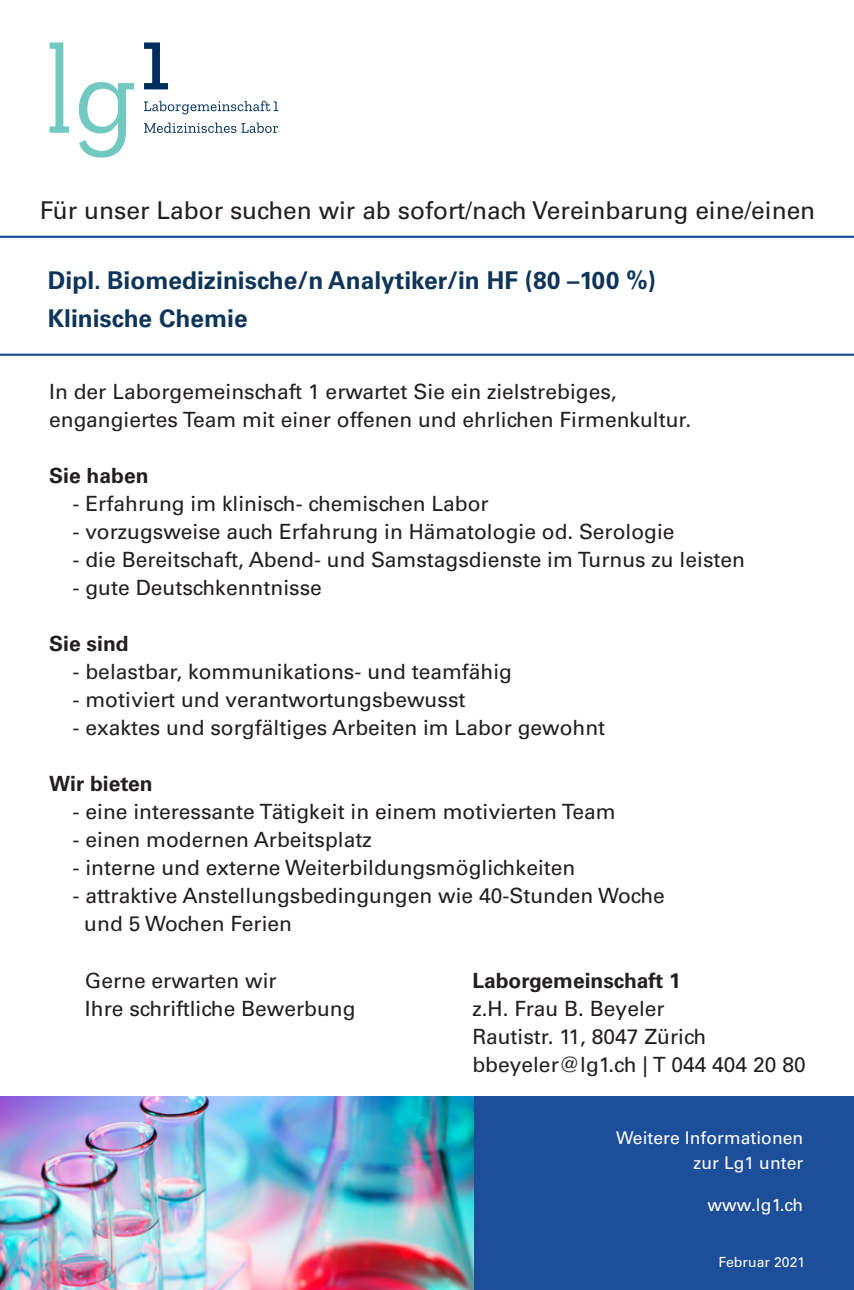
<style>
.page{position:relative;width:854px;height:1290px;background:#fff}
.page>*{position:absolute;margin:0;border:0;box-sizing:border-box;transform-origin:0 0}
.t1{font:700 24.5px "Univers LT Pro 65";color:#0f355a}
.t2{font:24.5px "Univers LT Pro 55 Roman";color:#231f20}
.t3{font:21px "Univers LT Pro 55 Roman";color:#231f20}
.t4{font:700 21px "Univers LT Pro 65";color:#231f20}
._01_Lauftext{font:17.5px "Univers LT Pro 55 Roman";letter-spacing:.005em;color:#fff}
._01_Lauftext-2{font:14px "Univers LT Pro 55 Roman";letter-spacing:.005em;color:#fff}
</style>
<div class="page">
<img style="left:0;top:1096px;width:474px;height:194px">
<div style="left:474px;top:1096px;width:379px;height:194px;background:#1c4e99"></div>
<hr style="left:0;top:236px;width:853px;height:2px;background:#1c4e99">
<hr style="left:0;top:354px;width:853px;height:2px;background:#1c4e99">
<svg style="left:144px;top:101px;width:134px;height:13px"></svg>
<svg style="left:144px;top:123px;width:134px;height:10px"></svg>
<svg style="left:50px;top:42px;width:19px;height:91px"></svg>
<svg style="left:79px;top:82px;width:55px;height:76px"></svg>
<svg style="left:144px;top:42px;width:24px;height:47px"></svg>
<p class="t2" style="left:40px;top:194px;width:776px">Für unser Labor suchen wir ab sofort/nach Vereinbarung eine/einen</p>
<p class="t1" style="left:48px;top:263px;width:609px">Dipl. Biomedizinische/n Analytiker/in HF (80 –100 %)</p>
<p class="t1" style="left:48px;top:301px;width:201px">Klinische Chemie</p>
<p class="t3" style="left:49px;top:377px;width:568px">In der Laborgemeinschaft 1 erwartet Sie ein zielstrebiges,</p>
<p class="t3" style="left:49px;top:405px;width:643px">engangiertes Team mit einer offenen und ehrlichen Firmenkultur.</p>
<p class="t4" style="left:49px;top:461px;width:101px">Sie haben</p>
<p class="t3" style="left:73px;top:489px;width:417px">- Erfahrung im klinisch- chemischen Labor</p>
<p class="t3" style="left:73px;top:517px;width:603px">- vorzugsweise auch Erfahrung in Hämatologie od. Serologie</p>
<p class="t3" style="left:73px;top:545px;width:673px">- die Bereitschaft, Abend- und Samstagsdienste im Turnus zu leisten</p>
<p class="t3" style="left:73px;top:573px;width:251px">- gute Deutschkenntnisse</p>
<p class="t4" style="left:49px;top:629px;width:81px">Sie sind</p>
<p class="t3" style="left:73px;top:657px;width:441px">- belastbar, kommunikations- und teamfähig</p>
<p class="t3" style="left:73px;top:685px;width:394px">- motiviert und verantwortungsbewusst</p>
<p class="t3" style="left:73px;top:713px;width:534px">- exaktes und sorgfältiges Arbeiten im Labor gewohnt</p>
<p class="t4" style="left:49px;top:769px;width:105px">Wir bieten</p>
<p class="t3" style="left:73px;top:797px;width:544px">- eine interessante Tätigkeit in einem motivierten Team</p>
<p class="t3" style="left:73px;top:825px;width:300px">- einen modernen Arbeitsplatz</p>
<p class="t3" style="left:73px;top:853px;width:504px">- interne und externe Weiterbildungsmöglichkeiten</p>
<p class="t3" style="left:73px;top:881px;width:593px">- attraktive Anstellungsbedingungen wie 40-Stunden Woche</p>
<p class="t3" style="left:84px;top:909px;width:209px">und 5 Wochen Ferien</p>
<p class="t3" style="left:85px;top:965px;width:193px">Gerne erwarten wir</p>
<p class="t3" style="left:85px;top:993px;width:272px">Ihre schriftliche Bewerbung</p>
<p class="t4" style="left:472px;top:966px;width:210px">Laborgemeinschaft 1</p>
<p class="t3" style="left:472px;top:994px;width:194px">z.H. Frau B. Beyeler</p>
<p class="t3" style="left:472px;top:1022px;width:235px">Rautistr. 11, 8047 Zürich</p>
<p class="t3" style="left:472px;top:1050px;width:335px">bbeyeler@lg1.ch | T 044 404 20 80</p>
<p class="_01_Lauftext" style="left:616px;top:1126px;width:188px">Weitere Informationen</p>
<p class="_01_Lauftext" style="left:693px;top:1150px;width:111px">zur Lg1 unter</p>
<p class="_01_Lauftext" style="left:707px;top:1192px;width:97px">www.lg1.ch</p>
<p class="_01_Lauftext-2" style="left:718px;top:1252px;width:88px">Februar 2021</p>
</div>
